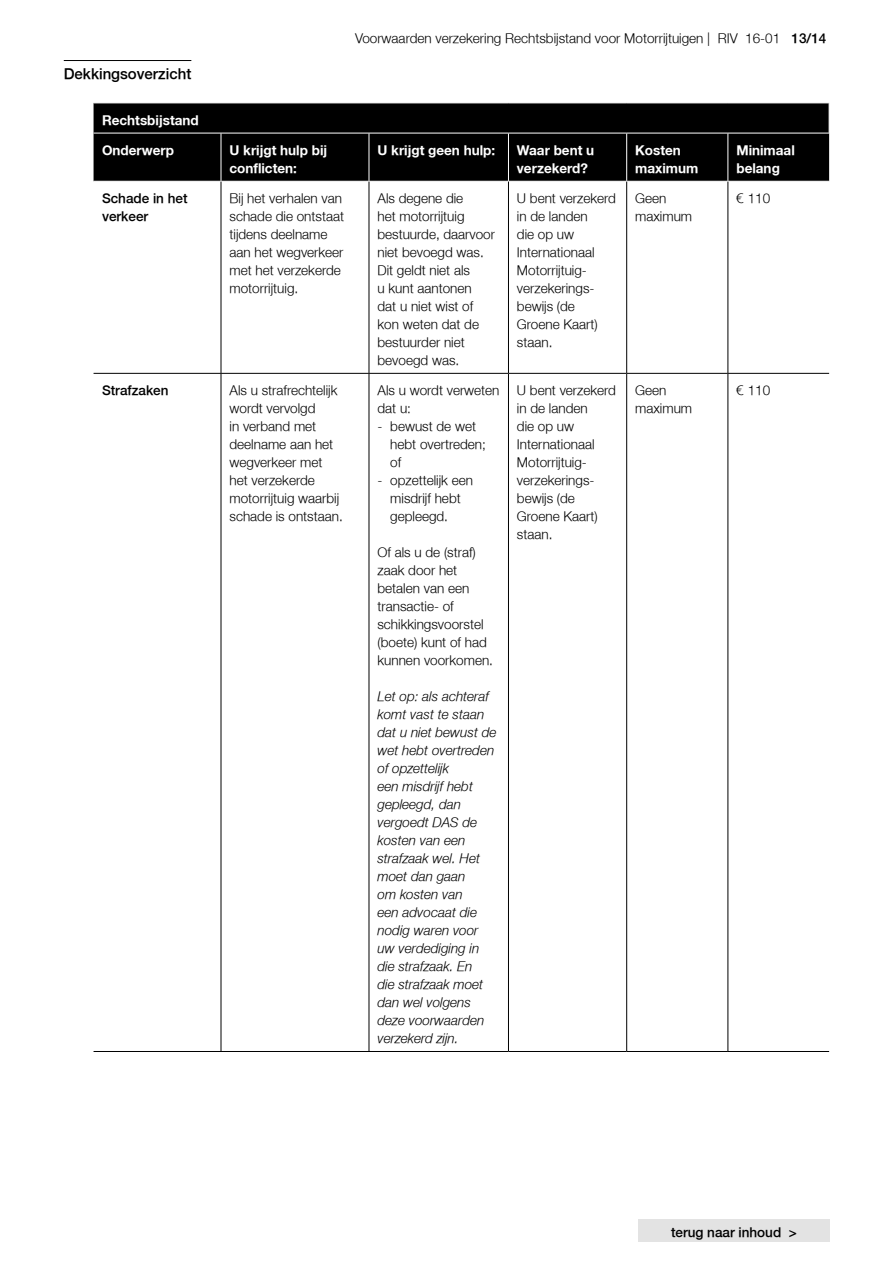
<style>
.page{position:relative;width:893px;height:1263px;background:#fff}
.page>*{position:absolute;margin:0;border:0;box-sizing:border-box;transform-origin:0 0}
.t1{font:300 15px "Fortis Helvetica";color:#000}
.t2{font:300 13.5px/18px "Fortis Helvetica";color:#000}
.t3{font:italic 300 13.5px/18px "Fortis Helvetica";color:#000}
.t4{font:700 13.5px/18px "Fortis Helvetica";color:#fff}
.t5{font:300 13.5px/18px "Fortis Helvetica";color:#000}
.s1{font-style:inherit}
</style>
<div class="page">
<div style="left:638px;top:1219px;width:192px;height:23px;background:#e3e3e3"></div>
<hr style="left:64px;top:60px;width:127px;height:1px;background:#000">
<div style="left:94px;top:104px;width:735px;height:77px;background:#000"></div>
<hr style="left:94px;top:373px;width:127px;height:1px;background:#000">
<hr style="left:221px;top:373px;width:148px;height:1px;background:#000">
<hr style="left:369px;top:373px;width:139px;height:1px;background:#000">
<hr style="left:508px;top:373px;width:119px;height:1px;background:#000">
<hr style="left:627px;top:373px;width:101px;height:1px;background:#000">
<hr style="left:728px;top:373px;width:101px;height:1px;background:#000">
<hr style="left:94px;top:1051px;width:127px;height:1px;background:#000">
<hr style="left:221px;top:1051px;width:148px;height:1px;background:#000">
<hr style="left:369px;top:1051px;width:139px;height:1px;background:#000">
<hr style="left:508px;top:1051px;width:119px;height:1px;background:#000">
<hr style="left:627px;top:1051px;width:101px;height:1px;background:#000">
<hr style="left:728px;top:1051px;width:101px;height:1px;background:#000">
<hr style="left:94px;top:133px;width:127px;height:1px;background:#fff">
<hr style="left:221px;top:133px;width:148px;height:1px;background:#fff">
<hr style="left:221px;top:133px;width:1px;height:48px;background:#fff">
<hr style="left:369px;top:133px;width:1px;height:48px;background:#fff">
<hr style="left:508px;top:133px;width:1px;height:48px;background:#fff">
<hr style="left:626px;top:133px;width:1px;height:48px;background:#fff">
<hr style="left:727px;top:133px;width:1px;height:48px;background:#fff">
<hr style="left:221px;top:182px;width:1px;height:191px;background:#000">
<hr style="left:369px;top:182px;width:1px;height:191px;background:#000">
<hr style="left:508px;top:182px;width:1px;height:191px;background:#000">
<hr style="left:626px;top:182px;width:1px;height:191px;background:#000">
<hr style="left:727px;top:182px;width:1px;height:191px;background:#000">
<hr style="left:221px;top:374px;width:1px;height:677px;background:#000">
<hr style="left:369px;top:374px;width:1px;height:677px;background:#000">
<hr style="left:508px;top:374px;width:1px;height:677px;background:#000">
<hr style="left:626px;top:374px;width:1px;height:677px;background:#000">
<hr style="left:727px;top:374px;width:1px;height:677px;background:#000">
<hr style="left:369px;top:133px;width:139px;height:1px;background:#fff">
<hr style="left:508px;top:133px;width:119px;height:1px;background:#fff">
<hr style="left:627px;top:133px;width:101px;height:1px;background:#fff">
<hr style="left:728px;top:133px;width:101px;height:1px;background:#fff">
<p class="t2" style="left:355px;top:29px;width:473px">Voorwaarden verzekering Rechtsbijstand voor Motorrijtuigen | RIV 16-01 <span class="s1">13/14</span></p>
<p class="t1" style="left:64px;top:64px;width:129px">Dekkingsoverzicht</p>
<p class="t4" style="left:102px;top:111px;width:98px">Rechtsbijstand</p>
<p class="t4" style="left:102px;top:142px;width:73px">Onderwerp</p>
<p class="t4" style="left:229px;top:142px;width:99px">U krijgt hulp bij conflicten:</p>
<p class="t4" style="left:377px;top:142px;width:119px">U krijgt geen hulp:</p>
<p class="t4" style="left:517px;top:142px;width:79px">Waar bent u verzekerd?</p>
<p class="t4" style="left:635px;top:142px;width:65px">Kosten maximum</p>
<p class="t4" style="left:736px;top:142px;width:60px">Minimaal belang</p>
<p class="t5" style="left:102px;top:190px;width:87px">Schade in het verkeer</p>
<p class="t2" style="left:229px;top:189px;width:116px">Bij het verhalen van schade die ontstaat tijdens deelname aan het wegverkeer met het verzekerde motorrijtuig.</p>
<p class="t2" style="left:377px;top:189px;width:119px">Als degene die<br>het motorrijtuig bestuurde, daarvoor niet bevoegd was.<br>Dit geldt niet als<br>u kunt aantonen<br>dat u niet wist of kon weten dat de bestuurder niet bevoegd was.</p>
<p class="t2" style="left:517px;top:189px;width:101px">U bent verzekerd in de landen<br>die op uw<br>Internationaal<br>Motorrijtuig&shy;verzekerings&shy;bewijs (de<br>Groene Kaart) staan.</p>
<p class="t2" style="left:635px;top:189px;width:58px">Geen maximum</p>
<p class="t2" style="left:736px;top:189px;width:35px">€ 110</p>
<p class="t5" style="left:102px;top:381px;width:68px">Strafzaken</p>
<p class="t2" style="left:229px;top:381px;width:115px">Als u strafrechtelijk wordt vervolgd<br>in verband met deelname aan het wegverkeer met het verzekerde motorrijtuig waarbij schade is ontstaan.</p>
<p class="t2" style="left:377px;top:381px;width:124px">Als u wordt verweten dat u:</p>
<p class="t2" style="left:517px;top:381px;width:101px">U bent verzekerd in de landen<br>die op uw<br>Internationaal<br>Motorrijtuig&shy;verzekerings&shy;bewijs (de<br>Groene Kaart) staan.</p>
<p class="t2" style="left:635px;top:381px;width:58px">Geen maximum</p>
<p class="t2" style="left:736px;top:381px;width:35px">€ 110</p>
<p class="t2" style="left:390px;top:417px;width:97px;text-indent:-13px">- bewust de wet hebt overtreden; of</p>
<p class="t2" style="left:390px;top:471px;width:84px;text-indent:-13px">- opzettelijk een misdrijf hebt gepleegd.</p>
<p class="t2" style="left:377px;top:543px;width:117px">Of als u de (straf) zaak door het betalen van een transactie- of schikkingsvoorstel (boete) kunt of had kunnen voorkomen.</p>
<p class="t3" style="left:377px;top:687px;width:121px">Let op: als achteraf komt vast te staan dat u niet bewust de wet hebt overtreden of opzettelijk<br>een misdrijf hebt gepleegd, dan vergoedt DAS de kosten van een strafzaak wel. Het moet dan gaan<br>om kosten van<br>een advocaat die nodig waren voor uw verdediging in die strafzaak. En<br>die strafzaak moet dan wel volgens deze voorwaarden verzekerd zijn.</p>
<p class="t5" style="left:671px;top:1224px;width:127px">terug naar inhoud &gt;</p>
</div>
